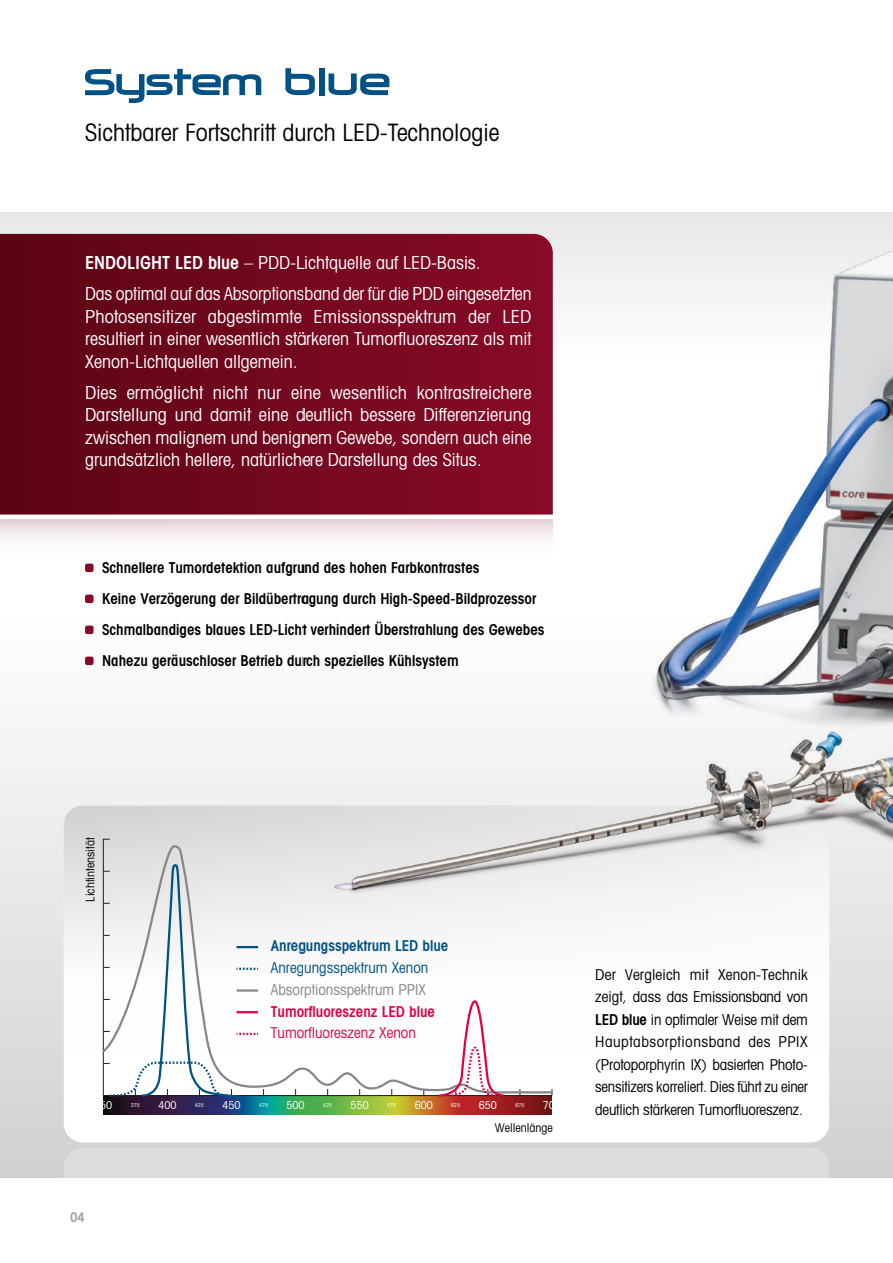
<style>
.page{position:relative;width:893px;height:1263px;background:#fff}
.page>*{position:absolute;margin:0;border:0;box-sizing:border-box;transform-origin:0 0}
.t1{font:condensed 24px "Avant Garde";color:#000}
.t2{font:condensed 18px/22.5px "Avant Garde";color:#fff;text-align:justify}
.t3{font:600 condensed 15px/31px "Avant Garde";color:#000}
.t4{font:condensed 15px/22.5px "Avant Garde";letter-spacing:-.015em;color:#000;text-align:justify}
.t5{font:600 condensed 15px "Avant Garde";color:#005286}
.t6{font:condensed 15px "Avant Garde";color:#878787}
.t7{font:600 condensed 15px "Avant Garde";color:#e50046}
.t8{font:condensed 15px "Avant Garde";color:#005286}
.t9{font:condensed 15px "Avant Garde";color:#e50046}
.t10{font:600 condensed 13.5px "Avant Garde";color:#878787}
.t11{font:condensed 12px "Avant Garde";color:#000}
.t12{font:condensed 10.8px "Avant Garde";color:#fff}
.t13{font:condensed 10.8px "Avant Garde";color:#000}
.t14{font:condensed 5.4px "Avant Garde";color:#fff}
.t15{font:condensed 5.4px "Avant Garde";color:#000}
.s1{font-weight:600}
</style>
<div class="page">
<div style="left:0;top:612px;width:893px;height:566px;background:linear-gradient(to bottom,#fff,#d1d1d1)"></div>
<div style="left:0;top:213px;width:893px;height:148px;background:#e9e9e9"></div>
<svg style="left:0;top:520px;width:303px;height:53px"></svg>
<svg style="left:0;top:234px;width:303px;height:280px;background:#680618"></svg>
<svg style="left:64px;top:985px;width:765px;height:157px"></svg>
<div style="left:64px;top:1148px;width:765px;height:30px;background:#dcdcdc"></div>
<div style="left:85px;top:564px;width:9px;height:8px;background:#880a26;border-radius:2px"></div>
<div style="left:85px;top:595px;width:9px;height:8px;background:#880a26;border-radius:2px"></div>
<div style="left:85px;top:626px;width:9px;height:8px;background:#880a26;border-radius:2px"></div>
<div style="left:85px;top:657px;width:9px;height:8px;background:#880a26;border-radius:2px"></div>
<svg style="left:64px;top:806px;width:765px;height:179px"></svg>
<img style="left:103px;top:1096px;width:449px;height:19px">
<hr style="left:103px;top:839px;width:1px;height:256px;background:#1e1e1c">
<hr style="left:103px;top:1095px;width:449px;height:1px;background:#1e1e1c">
<svg style="left:101px;top:842px;width:453px;height:252px"></svg>
<svg style="left:437px;top:999px;width:69px;height:99px"></svg>
<svg style="left:103px;top:863px;width:161px;height:236px"></svg>
<img style="left:303px;top:212px;width:590px;height:768px">
<svg style="left:285px;top:68px;width:30px;height:27px"></svg>
<div style="left:319px;top:68px;width:6px;height:27px;background:#005286"></div>
<svg style="left:329px;top:74px;width:60px;height:21px"></svg>
<svg style="left:85px;top:69px;width:176px;height:34px"></svg>
<h1 class="t1" style="left:85px;top:118px;width:416px">Sichtbarer Fortschritt durch LED-Technologie</h1>
<p class="t2" style="left:85px;top:247px;width:448px;line-height:31px"><span class="s1">ENDOLIGHT LED blue</span> – PDD-Lichtquelle auf LED-Basis.<br>Das optimal auf das Absorptionsband der für die PDD eingesetzten</p>
<p class="t2" style="left:85px;top:305px;width:448px">Photosensitizer abgestimmte Emissionsspektrum der LED resultiert in einer wesentlich stärkeren Tumorfluoreszenz als mit Xenon-Lichtquellen allgemein.</p>
<p class="t2" style="left:85px;top:381px;width:448px">Dies ermöglicht nicht nur eine wesentlich kontrastreichere Darstellung und damit eine deutlich bessere Differenzierung zwischen malignem und benignem Gewebe, sondern auch eine grundsätzlich hellere, natürlichere Darstellung des Situs.</p>
<p class="t3" style="left:102px;top:552px;width:444px">Schnellere Tumordetektion aufgrund des hohen Farbkontrastes<br>Keine Verzögerung der Bildübertragung durch High-Speed-Bildprozessor Schmalbandiges blaues LED-Licht verhindert Überstrahlung des Gewebes Nahezu geräuschloser Betrieb durch spezielles Kühlsystem</p>
<p class="t13" style="left:84px;top:832px;width:17px">2.0</p>
<p class="t15" style="left:86px;top:868px;width:12px">1.75</p>
<p class="t11" style="left:83px;top:902px;width:66px;rotate:-90deg">Lichtintensität</p>
<p class="t13" style="left:84px;top:896px;width:17px">1.5</p>
<p class="t5" style="left:271px;top:937px;width:179px">Anregungsspektrum LED blue</p>
<p class="t8" style="left:271px;top:958px;width:159px">Anregungsspektrum Xenon</p>
<p class="t6" style="left:271px;top:980px;width:156px">Absorptionsspektrum PPIX</p>
<p class="t7" style="left:271px;top:1002px;width:166px">Tumorfluoreszenz LED blue</p>
<p class="t9" style="left:271px;top:1024px;width:146px">Tumorfluoreszenz Xenon</p>
<p class="t12" style="left:94px;top:1098px;width:20px">350</p>
<p class="t12" style="left:158px;top:1098px;width:20px">400</p>
<p class="t12" style="left:222px;top:1098px;width:20px">450</p>
<p class="t12" style="left:287px;top:1098px;width:20px">500</p>
<p class="t12" style="left:351px;top:1098px;width:20px">550</p>
<p class="t12" style="left:415px;top:1098px;width:20px">600</p>
<p class="t12" style="left:479px;top:1098px;width:20px">650</p>
<p class="t12" style="left:543px;top:1098px;width:20px">700</p>
<p class="t14" style="left:131px;top:1102px;width:11px">375</p>
<p class="t14" style="left:195px;top:1102px;width:11px">425</p>
<p class="t14" style="left:259px;top:1102px;width:11px">475</p>
<p class="t14" style="left:323px;top:1102px;width:11px">525</p>
<p class="t14" style="left:387px;top:1102px;width:11px">575</p>
<p class="t14" style="left:451px;top:1102px;width:11px">625</p>
<p class="t14" style="left:515px;top:1102px;width:11px">675</p>
<p class="t10" style="left:70px;top:1209px;width:17px">04</p>
<p class="t11" style="left:495px;top:1120px;width:59px">Wellenlänge</p>
<p class="t4" style="left:595px;top:962px;width:214px">Der Vergleich mit Xenon-Technik zeigt, dass das Emissionsband von <span class="s1">LED blue</span> in optimaler Weise mit dem Hauptabsorptionsband des PPIX (Protoporphyrin IX) basierten Photo&shy;sensitizers korreliert. Dies führt zu einer deutlich stärkeren Tumorfluoreszenz.</p>
</div>
